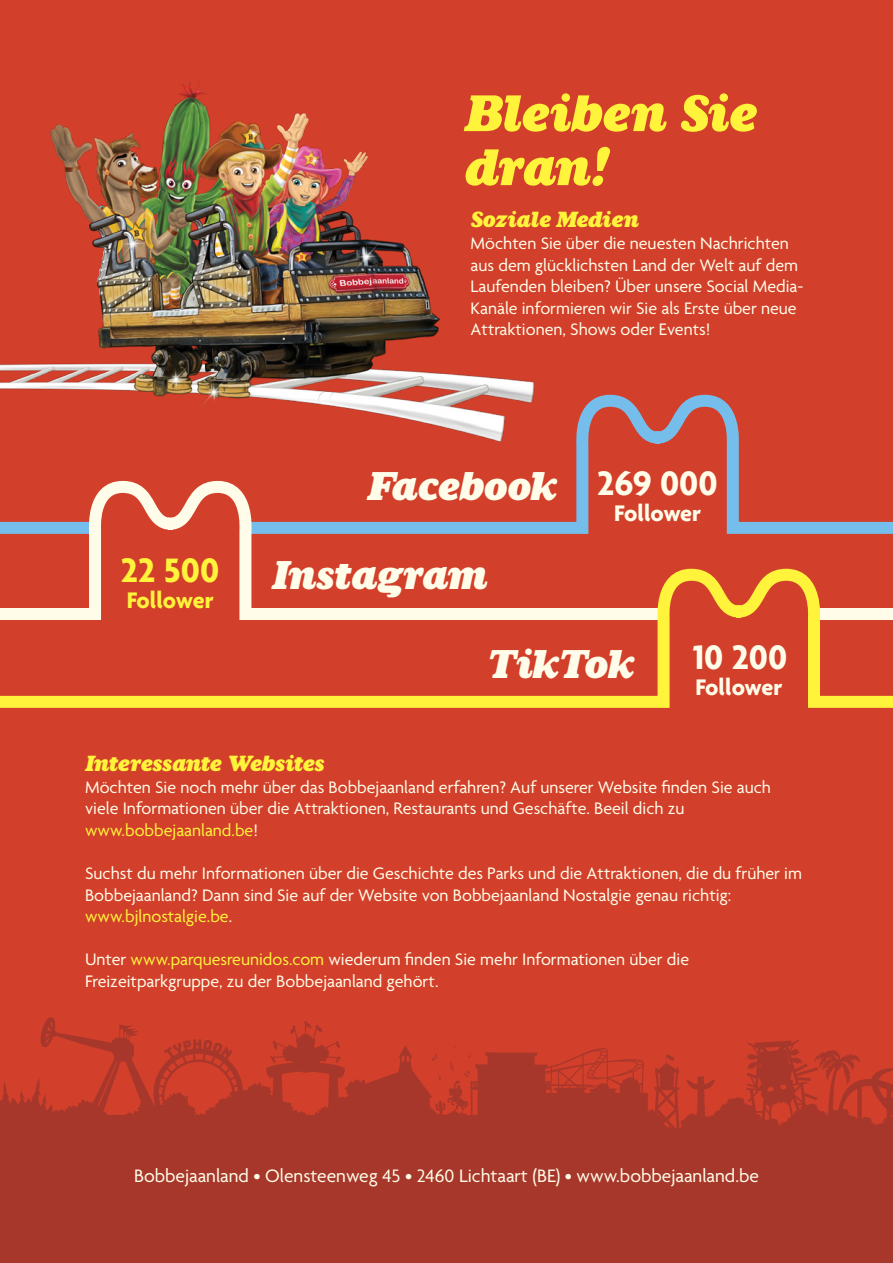
<style>
.page{position:relative;width:893px;height:1263px;background:#fff}
.page>*{position:absolute;margin:0;border:0;box-sizing:border-box;transform-origin:0 0}
.t1{font:italic 52.5px/54px "Aurea Ultra";color:#fff33c}
.t2{font:italic 41.1px "Aurea Ultra";color:#fffde9}
.t3{font:700 36.6px "Agenda";color:#fffde9}
.t4{font:700 36.6px "Agenda";color:#fff33c}
.t5{font:700 24.3px "Agenda";letter-spacing:-.005em;color:#fffde9}
.t6{font:700 24.3px "Agenda";letter-spacing:-.005em;color:#fff33c}
.t7{font:italic 22.5px "Aurea Ultra";letter-spacing:-.01em;color:#fff33c}
.t8{font:19.5px "Agenda";color:#fffde9}
.t9{font:18px/21.6px "Agenda";color:#fffde9}
.s1{color:#fff33c}
</style>
<div class="page">
<div style="left:0;top:0;width:893px;height:1262px;background:#d23f2a"></div>
<img style="left:0;top:81px;width:535px;height:308px">
<svg style="left:4px;top:389px;width:735px;height:86px"></svg>
<svg style="left:0;top:475px;width:893px;height:88px"></svg>
<svg style="left:0;top:563px;width:893px;height:145px"></svg>
<svg style="left:0;top:1017px;width:893px;height:246px;fill:#a8372b"></svg>
<p class="t1" style="left:464px;top:86px;width:294px">Bleiben Sie dran!</p>
<p class="t7" style="left:471px;top:206px;width:170px">Soziale Medien</p>
<p class="t9" style="left:471px;top:233px;width:334px">Möchten Sie über die neuesten Nachrichten aus dem glücklichsten Land der Welt auf dem Laufenden bleiben? Über unsere Social Media-Kanäle informieren wir Sie als Erste über neue Attraktionen, Shows oder Events!</p>
<p class="t4" style="left:121px;top:550px;width:100px">22 500</p>
<p class="t6" style="left:127px;top:587px;width:88px">Follower</p>
<p class="t2" style="left:367px;top:461px;width:191px">Facebook</p>
<p class="t2" style="left:272px;top:550px;width:217px">Instagram</p>
<p class="t3" style="left:597px;top:463px;width:122px">269 000</p>
<p class="t5" style="left:614px;top:500px;width:88px">Follower</p>
<p class="t2" style="left:487px;top:639px;width:148px">TikTok</p>
<p class="t3" style="left:693px;top:637px;width:96px">10 200</p>
<p class="t5" style="left:695px;top:674px;width:88px">Follower</p>
<p class="t7" style="left:85px;top:750px;width:241px">Interessante Websites</p>
<p class="t9" style="left:85px;top:777px;width:687px">Möchten Sie noch mehr über das Bobbejaanland erfahren? Auf unserer Website finden Sie auch viele Informationen über die Attraktionen, Restaurants und Geschäfte. Beeil dich zu <span class="s1">www.bobbejaanland.be</span>!</p>
<p class="t9" style="left:85px;top:864px;width:718px">Suchst du mehr Informationen über die Geschichte des Parks und die Attraktionen, die du früher im<br>Bobbejaanland? Dann sind Sie auf der Website von Bobbejaanland Nostalgie genau richtig: <span class="s1">www.bjlnostalgie.be</span>.</p>
<p class="t9" style="left:85px;top:950px;width:606px">Unter <span class="s1">www.parquesreunidos.com</span> wiederum finden Sie mehr Informationen über die<br>Freizeitparkgruppe, zu der Bobbejaanland gehört.</p>
<p class="t8" style="left:134px;top:1165px;width:626px">Bobbejaanland • Olensteenweg 45 • 2460 Lichtaart (BE) • www.bobbejaanland.be</p>
</div>
